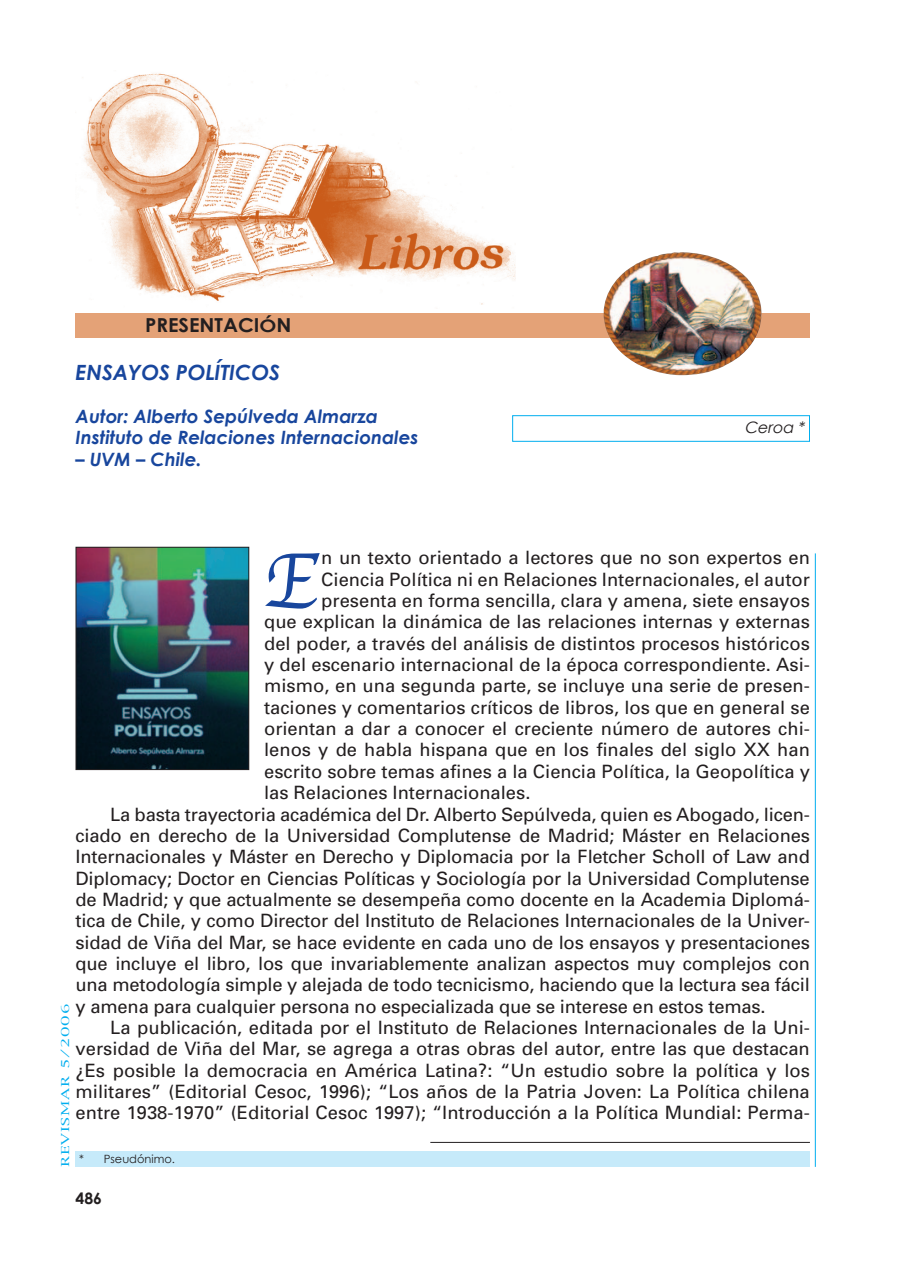
<style>
.page{position:relative;width:919px;height:1265px;background:#fff}
.page>*{position:absolute;margin:0;border:0;box-sizing:border-box;transform-origin:0 0}
.t1{font:81.38px "Apple Chancery";color:#18469d;scale:.9 1}
.t2{font:italic 700 21px "Century Gothic";color:#18469d}
.t3{font:700 19.25px "Century Gothic";color:#231f20;scale:1.05 1}
.t4{font:18.38px "Univers";color:#231f20}
.t5{font:italic 700 18.38px/21.3px "Century Gothic";color:#18469d}
.t6{font:italic 15.75px "Century Gothic";color:#231f20}
.t7{font:700 15.75px "Century Gothic";color:#231f20}
.t8{font:11.38px "Century Gothic";color:#231f20}
.t9{font:10.5px "New York";letter-spacing:.05em;color:#00aeef;scale:1.5 1}
.s1{font-size:17.32px}
</style>
<div class="page">
<img style="left:82px;top:73px;width:433px;height:232px">
<div style="left:76px;top:313px;width:734px;height:25px;background:#e4a277"></div>
<img style="left:603px;top:252px;width:159px;height:124px">
<div style="left:76px;top:1151px;width:734px;height:16px;background:#c6eafa"></div>
<div style="left:512px;top:415px;width:298px;height:27px;border:1px solid #00aeef"></div>
<img style="left:78px;top:549px;width:169px;height:219px">
<div style="left:76px;top:547px;width:173px;height:223px;border:1px solid #231f20"></div>
<hr style="left:430px;top:1142px;width:380px;height:1px;background:#231f20">
<hr style="left:815px;top:553px;width:1px;height:614px;background:#00aeef">
<p class="t3" style="left:145px;top:313px;width:141px">PRESENTACI<span class="s1">Ó</span>N</p>
<p class="t2" style="left:76px;top:359px;width:206px">ENSAYOS POLÍTICOS</p>
<p class="t5" style="left:76px;top:405px;width:344px">Autor: Alberto Sepúlveda Almarza<br>Instituto de Relaciones Internacionales</p>
<p class="t5" style="left:76px;top:448px;width:128px">– UVM – Chile.</p>
<p class="t6" style="left:744px;top:418px;width:65px">Ceroa *</p>
<h1 class="t1" style="left:264px;top:516px;width:61px">E</h1>
<p class="t4" style="left:321px;top:547px;width:490px">n un texto orientado a lectores que no son expertos en</p>
<p class="t4" style="left:321px;top:568px;width:490px">Ciencia Política ni en Relaciones Internacionales, el autor</p>
<p class="t4" style="left:321px;top:590px;width:490px">presenta en forma sencilla, clara y amena, siete ensayos</p>
<p class="t4" style="left:264px;top:611px;width:547px">que explican la dinámica de las relaciones internas y externas</p>
<p class="t4" style="left:264px;top:632px;width:547px">del poder, a través del análisis de distintos procesos históricos</p>
<p class="t4" style="left:264px;top:654px;width:547px">y del escenario internacional de la época correspondiente. Asi-</p>
<p class="t4" style="left:264px;top:675px;width:547px">mismo, en una segunda parte, se incluye una serie de presen-</p>
<p class="t4" style="left:264px;top:697px;width:547px">taciones y comentarios críticos de libros, los que en general se</p>
<p class="t4" style="left:264px;top:718px;width:547px">orientan a dar a conocer el creciente número de autores chi-</p>
<p class="t4" style="left:264px;top:739px;width:547px">lenos y de habla hispana que en los finales del siglo XX han</p>
<p class="t4" style="left:264px;top:761px;width:547px">escrito sobre temas afines a la Ciencia Política, la Geopolítica y</p>
<p class="t4" style="left:264px;top:782px;width:268px">las Relaciones Internacionales.</p>
<p class="t4" style="left:110px;top:803px;width:701px">La basta trayectoria académica del Dr. Alberto Sepúlveda, quien es Abogado, licen-</p>
<p class="t4" style="left:76px;top:825px;width:736px">ciado en derecho de la Universidad Complutense de Madrid; Máster en Relaciones</p>
<p class="t4" style="left:76px;top:846px;width:736px">Internacionales y Máster en Derecho y Diplomacia por la Fletcher Scholl of Law and</p>
<p class="t4" style="left:76px;top:867px;width:736px">Diplomacy; Doctor en Ciencias Políticas y Sociología por la Universidad Complutense</p>
<p class="t4" style="left:76px;top:889px;width:736px">de Madrid; y que actualmente se desempeña como docente en la Academia Diplomá-</p>
<p class="t4" style="left:76px;top:910px;width:736px">tica de Chile, y como Director del Instituto de Relaciones Internacionales de la Univer-</p>
<p class="t4" style="left:76px;top:931px;width:736px">sidad de Viña del Mar, se hace evidente en cada uno de los ensayos y presentaciones</p>
<p class="t4" style="left:76px;top:953px;width:736px">que incluye el libro, los que invariablemente analizan aspectos muy complejos con</p>
<p class="t4" style="left:76px;top:974px;width:736px">una metodología simple y alejada de todo tecnicismo, haciendo que la lectura sea fácil</p>
<p class="t4" style="left:76px;top:995px;width:691px">y amena para cualquier persona no especializada que se interese en estos temas.</p>
<p class="t4" style="left:110px;top:1017px;width:701px">La publicación, editada por el Instituto de Relaciones Internacionales de la Uni-</p>
<p class="t4" style="left:76px;top:1038px;width:736px">versidad de Viña del Mar, se agrega a otras obras del autor, entre las que destacan</p>
<p class="t4" style="left:76px;top:1059px;width:736px">¿Es posible la democracia en América Latina?: “Un estudio sobre la política y los</p>
<p class="t4" style="left:76px;top:1081px;width:736px">militares” (Editorial Cesoc, 1996); “Los años de la Patria Joven: La Política chilena</p>
<p class="t4" style="left:76px;top:1102px;width:736px">entre 1938-1970” (Editorial Cesoc 1997); “Introducción a la Política Mundial: Perma-</p>
<p class="t9" style="left:58px;top:1167px;width:110px;rotate:-90deg">REVISMAR 5/2006</p>
<p class="t8" style="left:79px;top:1152px;width:97px">* Pseudónimo.</p>
<p class="t7" style="left:76px;top:1188px;width:28px">486</p>
</div>
